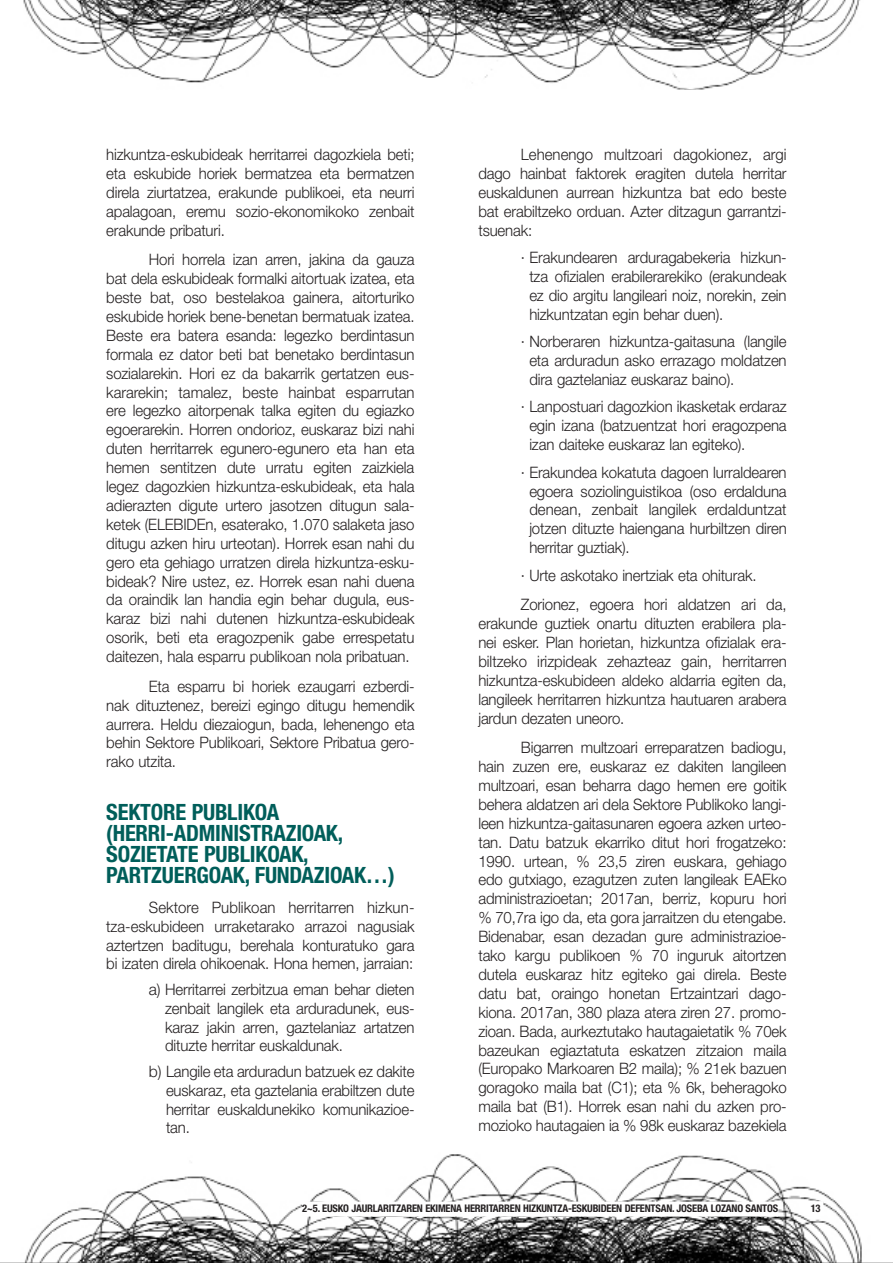
<style>
.page{position:relative;width:893px;height:1263px;background:#fff}
.page>*{position:absolute;margin:0;border:0;box-sizing:border-box;transform-origin:0 0}
.ladillo{font:700 condensed 22.5px/21px "Helvetica Neue LT Std";letter-spacing:-.01em;color:#005e5a}
.TEXTO_COMUN{font:300 15.75px/18.9px "Helvetica Neue LT Std";letter-spacing:-.01em;color:#231f20;text-align:justify;scale:.95 1}
.TEXTO_COMUN-2{font:300 15.75px/18.9px "Helvetica Neue LT Std";letter-spacing:-.01em;color:#231f20;text-align:justify}
.ARRIBA{font:700 condensed 10.5px "Helvetica Neue LT Std";letter-spacing:-.02em;color:#231f20}
</style>
<div class="page">
<img style="left:23px;top:0;width:838px;height:90px">
<img style="left:0;top:1154px;width:893px;height:109px">
<div style="left:302px;top:1201px;width:476px;height:15px;background:#fff"></div>
<div style="left:808px;top:1201px;width:15px;height:15px;background:#fff"></div>
<p class="TEXTO_COMUN" style="left:106px;top:145px;width:326px">hizkuntza-eskubideak herritarrei dagozkiela beti; eta eskubide horiek bermatzea eta bermatzen direla ziurtatzea, erakunde publikoei, eta neurri apalagoan, eremu sozio-ekonomikoko zenbait erakunde pribaturi.</p>
<p class="TEXTO_COMUN" style="left:106px;top:250px;width:326px;text-indent:43px">Hori horrela izan arren, jakina da gauza bat dela eskubideak formalki aitortuak izatea, eta beste bat, oso bestelakoa gainera, aitorturiko eskubide horiek bene-benetan bermatuak izatea.<br>Beste era batera esanda: legezko berdintasun formala ez dator beti bat benetako berdintasun sozialarekin. Hori ez da bakarrik gertatzen eus&shy;kararekin; tamalez, beste hainbat esparrutan ere legezko aitorpenak talka egiten du egiazko egoerarekin. Horren ondorioz, euskaraz bizi nahi duten herritarrek egunero-egunero eta han eta hemen sentitzen dute urratu egiten zaizkiela legez dagozkien hizkuntza-eskubideak, eta hala adierazten digute urtero jasotzen ditugun sala&shy;ketek (ELEBIDEn, esaterako, 1.070 salaketa jaso ditugu azken hiru urteotan). Horrek esan nahi du gero eta gehiago urratzen direla hizkuntza-esku&shy;bideak? Nire ustez, ez. Horrek esan nahi duena da oraindik lan handia egin behar dugula, eus&shy;karaz bizi nahi dutenen hizkuntza-eskubideak osorik, beti eta eragozpenik gabe errespetatu daitezen, hala esparru publikoan nola pribatuan.</p>
<p class="TEXTO_COMUN" style="left:106px;top:676px;width:326px;text-indent:43px">Eta esparru bi horiek ezaugarri ezberdi&shy;nak dituztenez, bereizi egingo ditugu hemendik aurrera. Heldu diezaiogun, bada, lehenengo eta behin Sektore Publikoari, Sektore Pribatua gero&shy;rako utzita.</p>
<p class="ladillo" style="left:106px;top:801px;width:290px">SEKTORE PUBLIKOA (HERRI-ADMINISTRAZIOAK,<br>SOZIETATE PUBLIKOAK,<br>PARTZUERGOAK, FUNDAZIOAK…)</p>
<p class="TEXTO_COMUN" style="left:106px;top:897px;width:326px;text-indent:43px">Sektore Publikoan herritarren hizkun&shy;tza-eskubideen urraketarako arrazoi nagusiak aztertzen baditugu, berehala konturatuko gara bi izaten direla ohikoenak. Hona hemen, jarraian:</p>
<p class="TEXTO_COMUN-2" style="left:165px;top:979px;width:251px;text-indent:-16px">a) Herritarrei zerbitzua eman behar dieten zenbait langilek eta arduradunek, eus&shy;karaz jakin arren, gaztelaniaz artatzen dituzte herritar euskaldunak.</p>
<p class="TEXTO_COMUN-2" style="left:166px;top:1061px;width:250px;text-indent:-17px">b) Langile eta arduradun batzuek ez dakite euskaraz, eta gaztelania erabiltzen dute herritar euskaldunekiko komunikazioe&shy;tan.</p>
<p class="TEXTO_COMUN" style="left:478px;top:145px;width:326px;text-indent:43px">Lehenengo multzoari dagokionez, argi dago hainbat faktorek eragiten dutela herritar euskaldunen aurrean hizkuntza bat edo beste bat erabiltzeko orduan. Azter ditzagun garrantzi&shy;tsuenak:</p>
<p class="TEXTO_COMUN" style="left:529px;top:248px;width:272px;text-indent:-8px">· Erakundearen arduragabekeria hizkun&shy;tza ofizialen erabilerarekiko (erakundeak ez dio argitu langileari noiz, norekin, zein hizkuntzatan egin behar duen).</p>
<p class="TEXTO_COMUN" style="left:529px;top:332px;width:272px;text-indent:-8px">· Norberaren hizkuntza-gaitasuna (langile eta arduradun asko errazago moldatzen dira gaztelaniaz euskaraz baino).</p>
<p class="TEXTO_COMUN" style="left:529px;top:397px;width:272px;text-indent:-8px">· Lanpostuari dagozkion ikasketak erdaraz egin izana (batzuentzat hori eragozpena izan daiteke euskaraz lan egiteko).</p>
<p class="TEXTO_COMUN" style="left:529px;top:462px;width:272px;text-indent:-8px">· Erakundea kokatuta dagoen lurraldearen egoera soziolinguistikoa (oso erdalduna denean, zenbait langilek erdalduntzat jotzen dituzte haiengana hurbiltzen diren herritar guztiak).</p>
<p class="TEXTO_COMUN" style="left:521px;top:565px;width:249px">· Urte askotako inertziak eta ohiturak.</p>
<p class="TEXTO_COMUN" style="left:478px;top:595px;width:326px;text-indent:43px">Zorionez, egoera hori aldatzen ari da, erakunde guztiek onartu dituzten erabilera pla&shy;nei esker. Plan horietan, hizkuntza ofizialak era&shy;biltzeko irizpideak zehazteaz gain, herritarren hizkuntza-eskubideen aldeko aldarria egiten da, langileek herritarren hizkuntza hautuaren arabera jardun dezaten uneoro.</p>
<p class="TEXTO_COMUN" style="left:478px;top:738px;width:326px;text-indent:43px">Bigarren multzoari erreparatzen badiogu, hain zuzen ere, euskaraz ez dakiten langileen multzoari, esan beharra dago hemen ere goitik behera aldatzen ari dela Sektore Publikoko langi&shy;leen hizkuntza-gaitasunaren egoera azken urteo&shy;tan. Datu batzuk ekarriko ditut hori frogatzeko:<br>1990. urtean, % 23,5 ziren euskara, gehiago edo gutxiago, ezagutzen zuten langileak EAEko administrazioetan; 2017an, berriz, kopuru hori % 70,7ra igo da, eta gora jarraitzen du etengabe.<br>Bidenabar, esan dezadan gure administrazioe&shy;tako kargu publikoen % 70 inguruk aitortzen dutela euskaraz hitz egiteko gai direla. Beste datu bat, oraingo honetan Ertzaintzari dago&shy;kiona. 2017an, 380 plaza atera ziren 27. promo&shy;zioan. Bada, aurkeztutako hautagaietatik % 70ek bazeukan egiaztatuta eskatzen zitzaion maila (Europako Markoaren B2 maila); % 21ek bazuen goragoko maila bat (C1); eta % 6k, beheragoko maila bat (B1). Horrek esan nahi du azken pro&shy;mozioko hautagaien ia % 98k euskaraz bazekiela</p>
<p class="ARRIBA" style="left:302px;top:1202px;width:478px">2~5. EUSKO JAURLARITZAREN EKIMENA HERRITARREN HIZKUNTZA-ESKUBIDEEN DEFENTSAN. JOSEBA LOZANO SANTOS</p>
<p class="ARRIBA" style="left:811px;top:1202px;width:11px">13</p>
</div>
